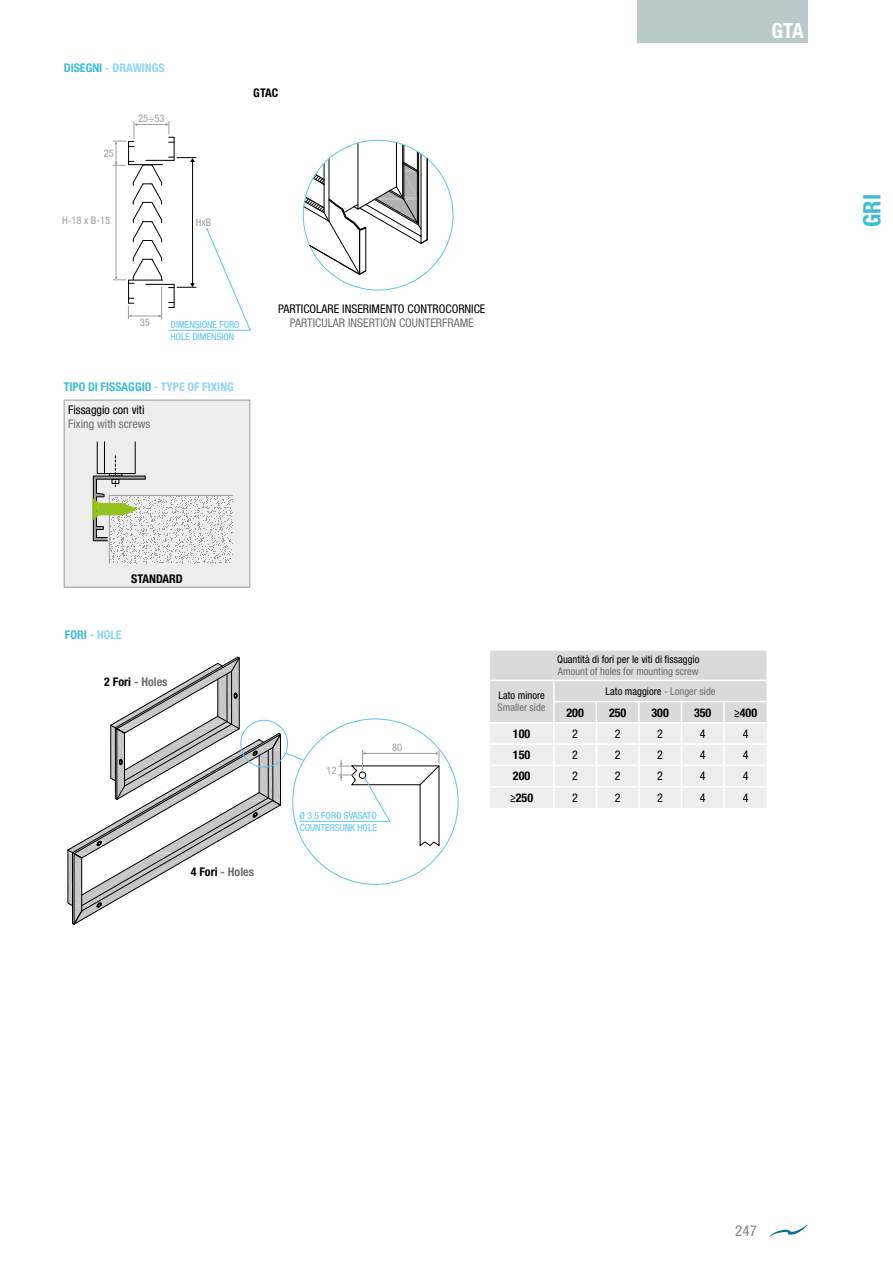
<style>
.page{position:relative;width:893px;height:1263px;background:#fff}
.page>*{position:absolute;margin:0;border:0;box-sizing:border-box;transform-origin:0 0}
.t1{font:700 condensed 24px "Helvetica Neue LT Std";color:#3ebcd2}
.t2{font:700 condensed 21px "Helvetica Neue LT Std";color:#fff}
.t3{font:condensed 15px "Helvetica Neue LT Std";color:#878787}
.t4{font:condensed 12px "Helvetica Neue LT Std";color:#000}
.t5{font:700 condensed 12px "Helvetica Neue LT Std";color:#000}
.t6{font:condensed 12px "Helvetica Neue LT Std";color:#706f6f}
.t7{font:700 condensed 12px "Helvetica Neue LT Std";color:#3ebcd2}
.t8{font:700 condensed 12px "Helvetica Neue LT Std";color:#93d5f6}
.t9{font:700 condensed 12px "Helvetica Neue LT Std";color:#706f6f}
.t10{font:condensed 11.85px "Helvetica Neue LT Std";color:#706f6f}
.t11{font:condensed 10.5px "Helvetica Neue LT Std";color:#000}
.t12{font:condensed 10.5px "Helvetica Neue LT Std";color:#706f6f}
.t13{font:condensed 10.5px "Helvetica Neue LT Std";color:#9d9d9c}
.t14{font:condensed 9.75px/11.2px "Helvetica Neue LT Std";color:#5bc5f2}
.s1{color:#3ebcd2}
.s2{color:#93d5f6}
.s3{color:#000}
.s4{color:#706f6f}
</style>
<div class="page">
<svg style="left:769px;top:1225px;width:39px;height:12px"></svg>
<div style="left:638px;top:0;width:170px;height:43px;background:#bacac9"></div>
<svg style="left:303px;top:140px;width:150px;height:150px"></svg>
<svg style="left:113px;top:121px;width:138px;height:210px"></svg>
<svg style="left:68px;top:657px;width:372px;height:267px"></svg>
<div style="left:64px;top:400px;width:186px;height:187px;background:#ededed"></div>
<hr style="left:64px;top:400px;width:186px;height:1px;background:#9d9d9c">
<hr style="left:64px;top:400px;width:1px;height:187px;background:#9d9d9c">
<hr style="left:249px;top:400px;width:1px;height:187px;background:#9d9d9c">
<hr style="left:64px;top:587px;width:186px;height:1px;background:#9d9d9c">
<hr style="left:104px;top:442px;width:1px;height:32px;background:#000">
<svg style="left:92px;top:456px;width:141px;height:108px"></svg>
<svg style="left:490px;top:651px;width:276px;height:157px;background:#e6e6e6"></svg>
<hr style="left:724px;top:786px;width:42px;height:1px;background:#fff">
<hr style="left:723px;top:787px;width:2px;height:21px;background:#fff">
<p class="t8" style="left:64px;top:61px;width:102px"><span class="s1">DISEGNI</span> - DRAWINGS</p>
<p class="t13" style="left:104px;top:147px;width:12px">25</p>
<p class="t13" style="left:62px;top:214px;width:49px">H-18 x B-15</p>
<p class="t13" style="left:138px;top:112px;width:28px">25÷53</p>
<p class="t13" style="left:196px;top:216px;width:17px">HxB</p>
<p class="t5" style="left:253px;top:85px;width:26px">GTAC</p>
<p class="t13" style="left:140px;top:317px;width:12px">35</p>
<p class="t14" style="left:171px;top:319px;width:71px">DIMENSIONE FORO<br>HOLE DIMENSION</p>
<p class="t7" style="left:64px;top:380px;width:172px">TIPO DI FISSAGGIO <span class="s2">- TYPE OF FIXING</span></p>
<p class="t4" style="left:68px;top:403px;width:78px">Fissaggio con viti</p>
<p class="t10" style="left:68px;top:417px;width:84px">Fixing with screws</p>
<p class="t4" style="left:278px;top:301px;width:209px">PARTICOLARE INSERIMENTO CONTROCORNICE</p>
<p class="t6" style="left:290px;top:316px;width:185px">PARTICULAR INSERTION COUNTERFRAME</p>
<h2 class="t2" style="left:771px;top:17px;width:34px">GTA</h2>
<p class="t5" style="left:131px;top:571px;width:53px">STANDARD</p>
<p class="t8" style="left:65px;top:627px;width:58px"><span class="s1">FORI</span> - HOLE</p>
<p class="t9" style="left:104px;top:674px;width:65px"><span class="s3">2 Fori</span> - Holes</p>
<p class="t9" style="left:191px;top:864px;width:65px"><span class="s3">4 Fori</span> - Holes</p>
<p class="t13" style="left:326px;top:764px;width:12px">12</p>
<p class="t14" style="left:300px;top:810px;width:79px">Ø 3,5 FORO SVASATO<br>COUNTERSUNK HOLE</p>
<p class="t13" style="left:392px;top:741px;width:12px">80</p>
<p class="t11" style="left:498px;top:690px;width:48px">Lato minore</p>
<p class="t12" style="left:498px;top:702px;width:50px">Smaller side</p>
<p class="t11" style="left:557px;top:653px;width:144px">Quantità di fori per le viti di fissaggio</p>
<p class="t12" style="left:558px;top:665px;width:142px">Amount of holes for mounting screw</p>
<p class="t11" style="left:605px;top:685px;width:111px">Lato maggiore <span class="s4">- Longer side</span></p>
<p class="t5" style="left:566px;top:705px;width:19px">200</p>
<p class="t5" style="left:609px;top:705px;width:19px">250</p>
<p class="t5" style="left:651px;top:705px;width:19px">300</p>
<p class="t5" style="left:694px;top:705px;width:19px">350</p>
<p class="t5" style="left:734px;top:705px;width:25px">≥400</p>
<p class="t5" style="left:513px;top:726px;width:19px">100</p>
<p class="t4" style="left:572px;top:727px;width:7px">2</p>
<p class="t4" style="left:615px;top:727px;width:7px">2</p>
<p class="t4" style="left:657px;top:727px;width:7px">2</p>
<p class="t4" style="left:700px;top:727px;width:7px">4</p>
<p class="t4" style="left:743px;top:727px;width:7px">4</p>
<p class="t5" style="left:513px;top:747px;width:19px">150</p>
<p class="t4" style="left:572px;top:748px;width:7px">2</p>
<p class="t4" style="left:615px;top:748px;width:7px">2</p>
<p class="t4" style="left:657px;top:748px;width:7px">2</p>
<p class="t4" style="left:700px;top:748px;width:7px">4</p>
<p class="t4" style="left:743px;top:748px;width:7px">4</p>
<p class="t5" style="left:513px;top:769px;width:19px">200</p>
<p class="t4" style="left:572px;top:769px;width:7px">2</p>
<p class="t4" style="left:615px;top:769px;width:7px">2</p>
<p class="t4" style="left:657px;top:769px;width:7px">2</p>
<p class="t4" style="left:700px;top:769px;width:7px">4</p>
<p class="t4" style="left:743px;top:769px;width:7px">4</p>
<p class="t5" style="left:510px;top:790px;width:25px">≥250</p>
<p class="t4" style="left:572px;top:791px;width:7px">2</p>
<p class="t4" style="left:615px;top:791px;width:7px">2</p>
<p class="t4" style="left:657px;top:791px;width:7px">2</p>
<p class="t4" style="left:700px;top:791px;width:7px">4</p>
<p class="t4" style="left:743px;top:791px;width:7px">4</p>
<h1 class="t1" style="left:857px;top:227px;width:34px;rotate:-90deg">GRI</h1>
<p class="t3" style="left:735px;top:1222px;width:23px">247</p>
</div>
